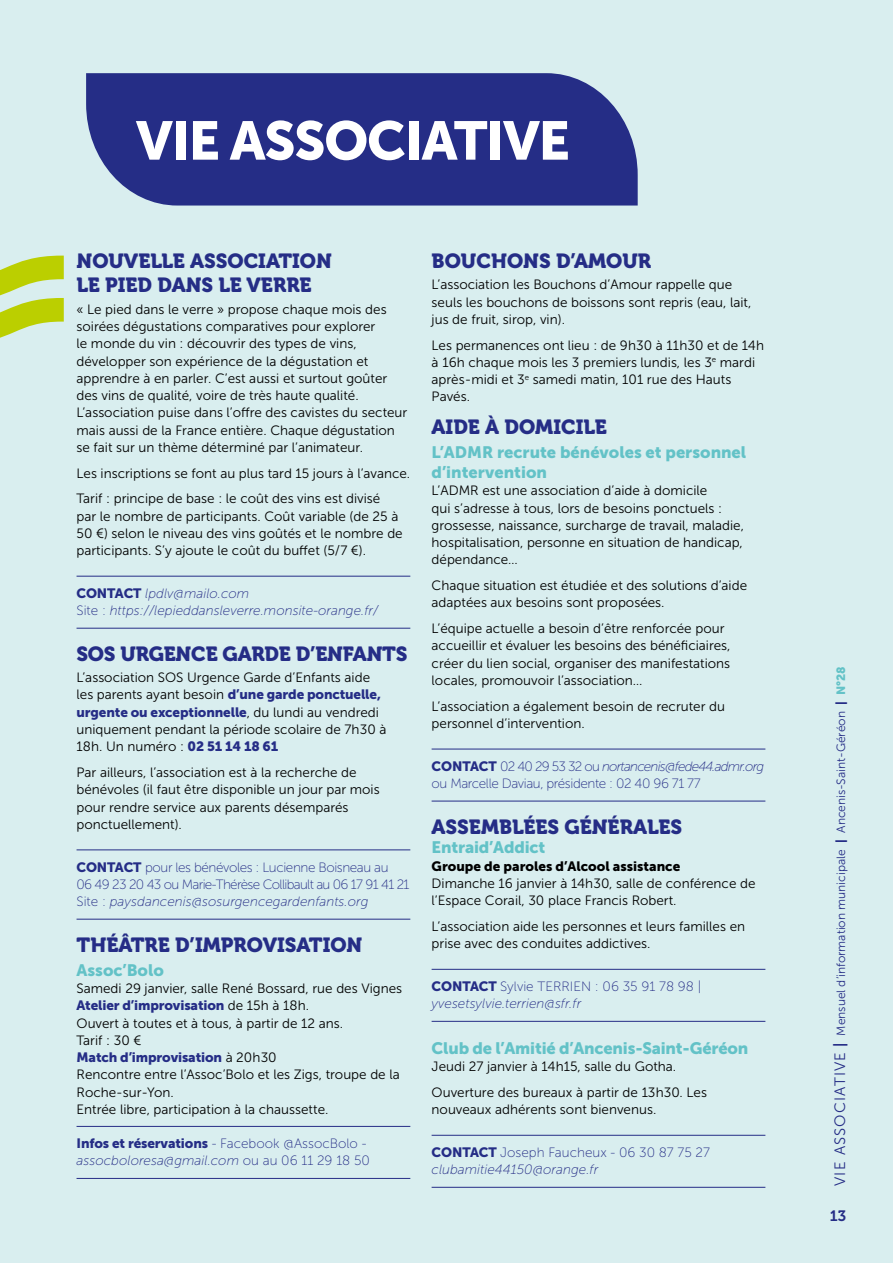
<style>
.page{position:relative;width:893px;height:1263px;background:#d9eeef}
.page>*{position:absolute;margin:0;border:0;box-sizing:border-box;transform-origin:0 0}
.t1{font:54px "Museo Sans 900";letter-spacing:-.025em;color:#fff}
.t2{font:20.4px "Museo 900";color:#252d86}
.t3{font:16.5px/19.8px "Museo Sans 900";letter-spacing:-.01em;color:#63c2c7}
.t4{font:15px "Museo 700";color:#252d86}
.t5{font:13.5px/17.2px "Museo Sans 300";color:#000}
.t6{font:13.5px/17.2px "Museo Sans 100";color:#252d86}
.t7{font:13.5px/17.2px "Museo Sans 100";letter-spacing:-.05em;color:#252d86}
.t8{font:italic 13.5px/17.2px "Museo Sans 100";color:#252d86}
.t9{font:13.5px "Museo Sans 900";letter-spacing:-.01em;color:#252d86}
.t10{font:13.5px/17.2px "Museo Sans 100";letter-spacing:-.03em;color:#252d86}
.t11{font:13.5px "Museo Sans 900";color:#000}
.t12{font:12px "Museo Sans 300";color:#252d86}
.s1{font-family:"Museo Sans 900";font-style:normal}
.s2{font-style:normal}
.s3{font-family:"Museo Sans 900";color:#252d86}
.s4{font-family:"Museo Sans 300";color:#000}
.s5{font-family:"Museo Sans 900"}
.s6{font-style:italic}
.s7{font-size:15px}
.s8{font-family:"Museo Sans 700";font-size:15px}
.s9{font-family:"Museo Sans 900";color:#63c2c7}
</style>
<div class="page">
<svg style="left:86px;top:73px;width:552px;height:133px;background:#2f388c"></svg>
<hr style="left:77px;top:576px;width:333px;height:1px;background:#252d86">
<hr style="left:77px;top:628px;width:333px;height:1px;background:#252d86">
<hr style="left:77px;top:849px;width:333px;height:1px;background:#252d86">
<hr style="left:77px;top:919px;width:333px;height:1px;background:#252d86">
<hr style="left:77px;top:1126px;width:333px;height:1px;background:#252d86">
<hr style="left:77px;top:1178px;width:333px;height:1px;background:#252d86">
<hr style="left:432px;top:749px;width:333px;height:1px;background:#252d86">
<hr style="left:432px;top:801px;width:333px;height:1px;background:#252d86">
<hr style="left:432px;top:969px;width:333px;height:1px;background:#252d86">
<hr style="left:432px;top:1021px;width:333px;height:1px;background:#252d86">
<hr style="left:432px;top:1135px;width:333px;height:1px;background:#252d86">
<hr style="left:432px;top:1187px;width:333px;height:1px;background:#252d86">
<svg style="left:0;top:256px;width:64px;height:82px"></svg>
<h1 class="t1" style="left:136px;top:110px;width:435px">VIE associative</h1>
<h2 class="t2" style="left:77px;top:249px;width:142px">NOUVELLE ASSO</h2>
<h2 class="t2" style="left:244px;top:249px;width:48px">CIATIO</h2>
<h2 class="t2" style="left:316px;top:249px;width:17px">N</h2>
<h2 class="t2" style="left:77px;top:273px;width:237px">LE PIED DANS LE VERRE</h2>
<p class="t5" style="left:77px;top:301px;width:332px">« Le pied dans le verre » propose chaque mois des soirées dégustations comparatives pour explorer<br>le monde du vin : découvrir des types de vins, développer son expérience de la dégustation et apprendre à en parler. C’est aussi et surtout goûter des vins de qualité, voire de très haute qualité.<br>L’association puise dans l’offre des cavistes du secteur mais aussi de la France entière. Chaque dégustation se fait sur un thème déterminé par l’animateur.</p>
<p class="t5" style="left:77px;top:460px;width:335px;line-height:25.8px">Les inscriptions se font au plus tard 15 jours à l’avance.<br>Tarif : principe de base : le coût des vins est divisé</p>
<p class="t5" style="left:77px;top:507px;width:328px">par le nombre de participants. Coût variable (de 25 à<br>50 €) selon le niveau des vins goûtés et le nombre de participants. S’y ajoute le coût du buffet (5/7 €).</p>
<p class="t8" style="left:77px;top:585px;width:303px"><span class="s1">CONTACT</span> lpdlv@mailo.com<br><span class="s2">Site :</span> https://lepieddansleverre.monsite-orange.fr/</p>
<h2 class="t2" style="left:77px;top:642px;width:14px">SOS</h2>
<h2 class="t2" style="left:121px;top:642px;width:30px">URGE</h2>
<h2 class="t2" style="left:176px;top:642px;width:90px">NCE GARDE</h2>
<h2 class="t2" style="left:296px;top:642px;width:100px">D’ENFANTS</h2>
<p class="t5" style="left:77px;top:669px;width:306px">L’association SOS U rgence Garde d’Enfants aide les parents ayant besoin <span class="s3">d’une garde ponctuelle,</span></p>
<p class="t9" style="left:77px;top:704px;width:304px">urgente ou exceptionnelle<span class="s4">, du lundi au vendredi</span></p>
<p class="t5" style="left:77px;top:721px;width:311px">uniquement pendant la période scolaire de 7 h 30 à<br>18 h. U n numéro : <span class="s3">02 51 14 18 61</span></p>
<p class="t5" style="left:77px;top:764px;width:305px">Par ailleurs, l’association est à la recherche de bénévoles (il faut être disponible un jour par mois pour rendre service aux parents désemparés ponctuellement).</p>
<p class="t7" style="left:77px;top:858px;width:334px"><span class="s5">CONTACT</span> pour les bénévoles : Lucienne Boisneau au<br>06 49 23 20 43 ou Marie-Thérèse Collibault au 06 17 91 41 21<br>Site : <span class="s6">paysdancenis@sosurgencegardenfants.org</span></p>
<h2 class="t2" style="left:77px;top:933px;width:68px">THÉÂTRE</h2>
<h2 class="t2" style="left:175px;top:933px;width:61px">D’IMPRO</h2>
<h2 class="t2" style="left:263px;top:933px;width:60px">VISATIO</h2>
<h2 class="t2" style="left:347px;top:933px;width:17px">N</h2>
<p class="t3" style="left:77px;top:960px;width:89px">Assoc’Bolo</p>
<p class="t5" style="left:77px;top:980px;width:327px">Samedi 29 janvier, salle René Bossard, rue des Vignes</p>
<p class="t9" style="left:77px;top:998px;width:234px">Atelier d’improvisation <span class="s4">de 15 h à 18 h.</span></p>
<p class="t5" style="left:77px;top:1014px;width:268px">Ouvert à toutes et à tous, à partir de 12 ans.<br>Tarif : 30 €</p>
<p class="t9" style="left:77px;top:1050px;width:202px">Match d’improvisation <span class="s4">à 20 h 30</span></p>
<p class="t5" style="left:77px;top:1066px;width:325px">Rencontre entre l’Assoc’Bolo et les Zigs, troupe de la<br>Roche-sur-Yon.<br>Entrée libre, participation à la chaussette.</p>
<p class="t6" style="left:77px;top:1135px;width:295px"><span class="s5">Infos et réservations</span> - Facebook @AssocBolo - <span class="s6">assocboloresa@gmail.com</span> ou au 06 11 29 18 50</p>
<h2 class="t2" style="left:432px;top:249px;width:220px">BOUCHONS D’AMOUR</h2>
<p class="t5" style="left:432px;top:276px;width:321px">L’association les Bouchons d’Amour rappelle que seuls les bouchons de boissons sont repris (eau, lait, jus de fruit, sirop, vin).</p>
<p class="t5" style="left:432px;top:336px;width:334px">Les permanences ont lieu : de 9 h 30 à 11 h 30 et de 14 h à 16h chaque mois les 3 premiers lundis, les 3<sup>e</sup> mardi après-midi et 3<sup>e</sup> samedi matin, 101 rue des Hauts Pavés.</p>
<h2 class="t2" style="left:432px;top:415px;width:27px">AIDE</h2>
<h2 class="t2" style="left:485px;top:415px;width:122px">À DOMICILE</h2>
<p class="t3" style="left:432px;top:443px;width:316px">L’ADMR recrute bénévoles et personnel d’intervention</p>
<p class="t5" style="left:432px;top:482px;width:314px">L’ADMR est une association d’aide à domicile<br>qui s’adresse à tous, lors de besoins ponctuels : grossesse, naissance, surcharge de travail, maladie, hospitalisation, personne en situation de handicap, dépendance…</p>
<p class="t5" style="left:432px;top:577px;width:317px">Chaque situation est étudiée et des solutions d’aide adaptées aux besoins sont proposées.</p>
<p class="t5" style="left:432px;top:620px;width:300px">L’équipe actuelle a besoin d’être renforcée pour accueillir et évaluer les besoins des bénéficiaires, créer du lien social, organiser des manifestations locales, promouvoir l’association…</p>
<p class="t5" style="left:432px;top:697px;width:295px">L’association a également besoin de recruter du personnel d’intervention.</p>
<p class="t10" style="left:432px;top:758px;width:334px"><span class="s5">CON TACT</span> 02 40 29 53 32 ou <span class="s6">nortancenis@fede44.admr.org </span>ou Marcelle Daviau, présidente : 02 40 96 71 77</p>
<h2 class="t2" style="left:432px;top:815px;width:105px">ASSEMBLÉES</h2>
<h2 class="t2" style="left:565px;top:815px;width:107px">GÉNÉRALES</h2>
<p class="t3" style="left:432px;top:838px;width:115px">Entraid’Addict</p>
<p class="t11" style="left:432px;top:858px;width:250px">Groupe de paroles d’Alcool assistance</p>
<p class="t5" style="left:432px;top:875px;width:325px">Dimanche 16 janvier à 14 h 30, salle de conférence de l’Espace Corail, 30 place Francis Robert.</p>
<p class="t5" style="left:432px;top:918px;width:315px">L’association aide les personnes et leurs familles en prise avec des conduites addictives.</p>
<p class="t8" style="left:432px;top:978px;width:271px"><span class="s1">CONTACT</span> <span class="s2">Sylvie TERRIEN : 06 35 91 78 98 | </span>yvesetsylvie.terrien@sfr.fr</p>
<p class="t3" style="left:432px;top:1038px;width:318px">Club de l’Amitié d’Ancenis-Saint-Géréon</p>
<p class="t5" style="left:432px;top:1054px;width:277px;line-height:25.8px">Jeudi 27 janvier à 14 h 15, salle du Gotha.<br>Ouverture des bureaux à partir de 13 h 30. Les</p>
<p class="t5" style="left:432px;top:1101px;width:226px">nouveaux adhérents sont bienvenus.</p>
<p class="t6" style="left:432px;top:1144px;width:280px"><span class="s5">CONTACT</span> Joseph Faucheux - 06 30 87 75 27 <span class="s6">clubamitie44150@orange.fr</span></p>
<p class="t12" style="left:834px;top:1186px;width:521px;rotate:-90deg"><span class="s7">v ie associative</span> <span class="s8">|</span> Mensuel d’information municipale <span class="s5">|</span> Ancenis-Saint-Géréon <span class="s5">|</span> <span class="s9">N°28</span></p>
<p class="t4" style="left:830px;top:1207px;width:18px">13</p>
</div>
